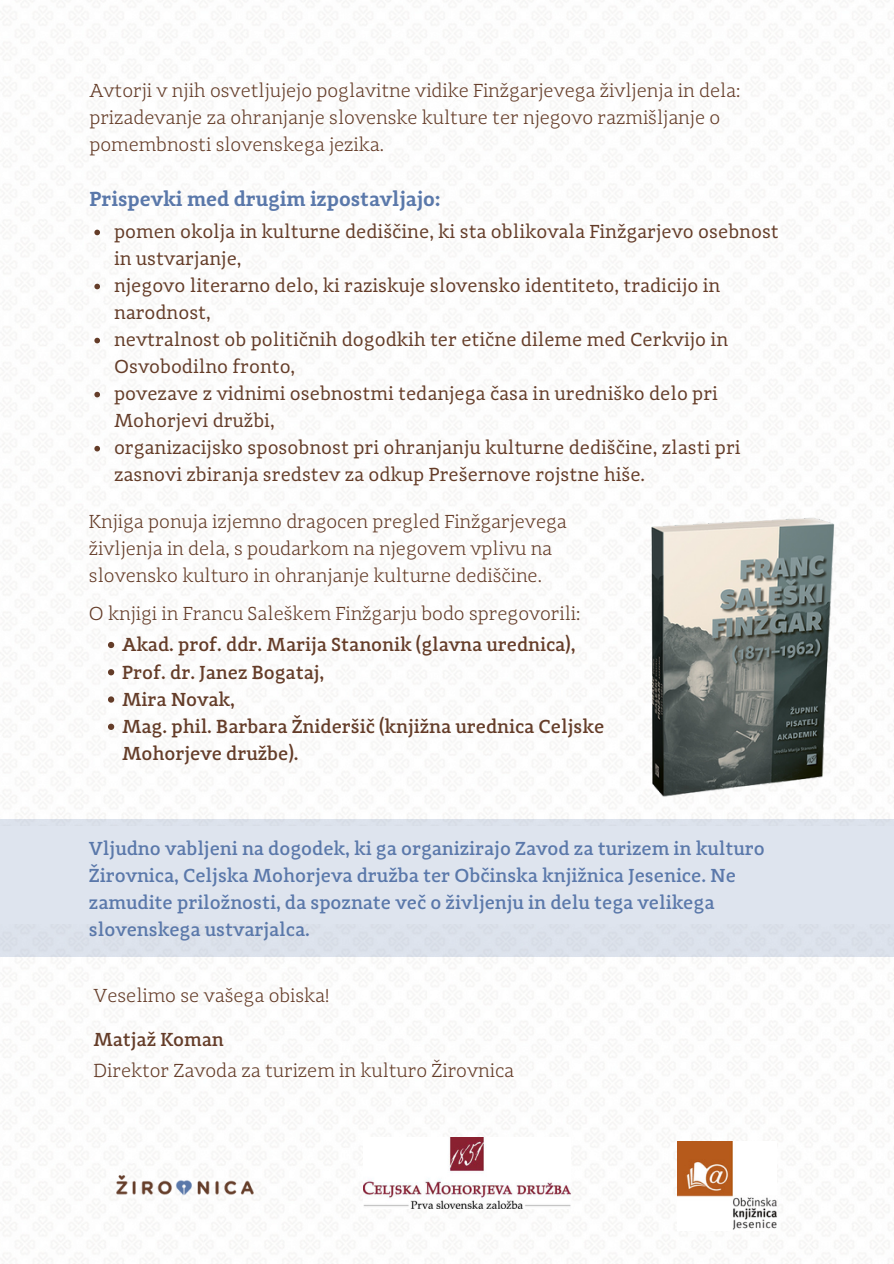
<style>
.page{position:relative;width:894px;height:1264px;background:#fff}
.page>*{position:absolute;margin:0;border:0;box-sizing:border-box;transform-origin:0 0}
.t1{font:600 21px "Adagio Slab";color:#5a78aa}
.t2{font:19.5px/27px "Adagio Slab";color:#643c28}
.t3{font:300 19.5px/27px "Adagio Slab";color:#643c28}
.t4{font:500 19.5px/27px "Adagio Slab";color:#5a78aa}
.t5{font:500 19.5px/27.3px "Adagio Slab";color:#643c28}
</style>
<div class="page">
<img style="left:0;top:0;width:893px;height:1261px">
<div style="left:0;top:819px;width:893px;height:138px;background:#dee4ee"></div>
<img style="left:437px;top:89px;width:19px;height:11px">
<img style="left:427px;top:100px;width:18px;height:19px">
<img style="left:437px;top:108px;width:19px;height:21px">
<img style="left:445px;top:100px;width:22px;height:19px">
<img style="left:113px;top:1163px;width:143px;height:45px">
<img style="left:592px;top:494px;width:298px;height:325px">
<img style="left:676px;top:1141px;width:100px;height:89px">
<img style="left:363px;top:1137px;width:207px;height:71px">
<svg style="left:94px;top:230px;width:6px;height:5px"></svg>
<svg style="left:94px;top:284px;width:6px;height:5px"></svg>
<svg style="left:94px;top:338px;width:6px;height:5px"></svg>
<svg style="left:94px;top:392px;width:6px;height:5px"></svg>
<svg style="left:94px;top:446px;width:6px;height:5px"></svg>
<svg style="left:108px;top:642px;width:6px;height:6px"></svg>
<svg style="left:108px;top:669px;width:6px;height:6px"></svg>
<svg style="left:108px;top:696px;width:6px;height:6px"></svg>
<svg style="left:108px;top:723px;width:6px;height:7px"></svg>
<p class="t3" style="left:89px;top:77px;width:652px">Avtorji v njih osvetljujejo poglavitne vidike Finžgarjevega življenja in dela: prizadevanje za ohranjanje slovenske kulture ter njegovo razmišljanje o pomembnosti slovenskega jezika.</p>
<p class="t1" style="left:89px;top:186px;width:352px">Prispevki med drugim izpostavljajo:</p>
<p class="t2" style="left:114px;top:217px;width:666px">pomen okolja in kulturne dediščine, ki sta oblikovala Finžgarjevo osebnost in ustvarjanje,</p>
<p class="t2" style="left:114px;top:271px;width:607px">njegovo literarno delo, ki raziskuje slovensko identiteto, tradicijo in narodnost,</p>
<p class="t2" style="left:114px;top:325px;width:615px">nevtralnost ob političnih dogodkih ter etične dileme med Cerkvijo in<br>Osvobodilno fronto,</p>
<p class="t2" style="left:114px;top:379px;width:605px">povezave z vidnimi osebnostmi tedanjega časa in uredniško delo pri<br>Mohorjevi družbi,</p>
<p class="t2" style="left:114px;top:433px;width:628px">organizacijsko sposobnost pri ohranjanju kulturne dediščine, zlasti pri zasnovi zbiranja sredstev za odkup Prešernove rojstne hiše.</p>
<p class="t3" style="left:89px;top:507px;width:479px">Knjiga ponuja izjemno dragocen pregled Finžgarjevega življenja in dela, s poudarkom na njegovem vplivu na slovensko kulturo in ohranjanje kulturne dediščine.</p>
<p class="t3" style="left:89px;top:599px;width:493px">O knjigi in Francu Saleškem Finžgarju bodo spregovorili:</p>
<p class="t5" style="left:122px;top:630px;width:454px">Akad. prof. ddr. Marija Stanonik (glavna urednica),</p>
<p class="t5" style="left:122px;top:658px;width:203px">Prof. dr. Janez Bogataj,</p>
<p class="t5" style="left:122px;top:685px;width:114px">Mira Novak,</p>
<p class="t5" style="left:122px;top:712px;width:483px">Mag. phil. Barbara Žnideršič (knjižna urednica Celjske<br>Mohorjeve družbe).</p>
<h1 class="t4" style="left:89px;top:834px;width:677px">Vljudno vabljeni na dogodek, ki ga organizirajo Zavod za turizem in kulturo Žirovnica, Celjska Mohorjeva družba ter Občinska knjižnica Jesenice. Ne zamudite priložnosti, da spoznate več o življenju in delu tega velikega slovenskega ustvarjalca.</h1>
<h1 class="t3" style="left:93px;top:981px;width:237px">Veselimo se vašega obiska!</h1>
<p class="t5" style="left:93px;top:1025px;width:132px">Matjaž Koman</p>
<p class="t3" style="left:93px;top:1056px;width:422px">Direktor Zavoda za turizem in kulturo Žirovnica</p>
</div>
